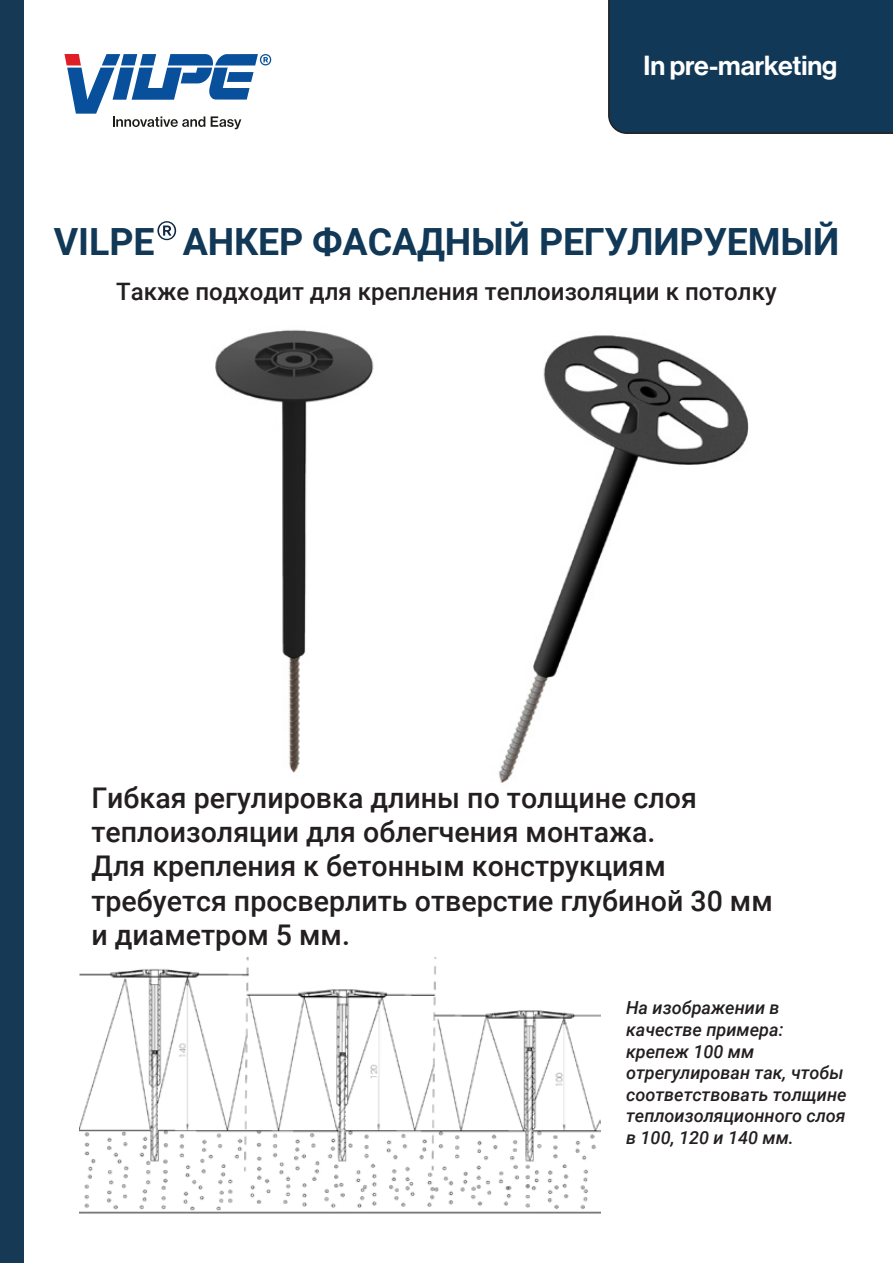
<style>
.page{position:relative;width:893px;height:1263px;background:#fff}
.page>*{position:absolute;margin:0;border:0;box-sizing:border-box;transform-origin:0 0}
.Leipäteksti{font:700 37.5px "Roboto";letter-spacing:-.005em;color:#113856}
.Leipäteksti-2{font:500 28.5px/34.2px "Roboto";color:#231f20}
.Leipäteksti-3{font:27px "N Haas Grotesk DS Pro 65 Md";color:#fff}
.Leipäteksti-4{font:500 24px "Roboto";color:#231f20}
.Leipäteksti-5{font:italic 500 18px/21.6px "Roboto";color:#231f20}
</style>
<div class="page">
<img style="left:498px;top:335px;width:251px;height:448px">
<img style="left:80px;top:957px;width:521px;height:257px">
<img style="left:215px;top:329px;width:159px;height:444px">
<div style="left:608px;top:0;width:285px;height:134px;background:#113856"></div>
<svg style="left:157px;top:221px;width:19px;height:19px"></svg>
<svg style="left:64px;top:54px;width:207px;height:75px"></svg>
<div style="left:0;top:0;width:23px;height:1263px;background:#163956"></div>
<p class="Leipäteksti-3" style="left:643px;top:50px;width:195px">In pre-marketing</p>
<p class="Leipäteksti" style="left:54px;top:215px;width:787px">VILPE АНКЕР ФАСАДНЫЙ РЕГУЛИРУЕМЫЙ</p>
<p class="Leipäteksti-4" style="left:116px;top:275px;width:662px">Также подходит для крепления теплоизоляции к потолку</p>
<p class="Leipäteksti-2" style="left:91px;top:780px;width:607px">Гибкая регулировка длины по толщине слоя теплоизоляции для облегчения монтажа.</p>
<p class="Leipäteksti-2" style="left:91px;top:848px;width:683px">Для крепления к бетонным конструкциям требуется просверлить отверстие глубиной 30 мм и диаметром 5 мм.</p>
<p class="Leipäteksti-5" style="left:626px;top:996px;width:222px">На изображении в качестве примера: крепеж 100 мм отрегулирован так, чтобы соответствовать толщине теплоизоляционного слоя в 100, 120 и 140 мм.</p>
</div>
